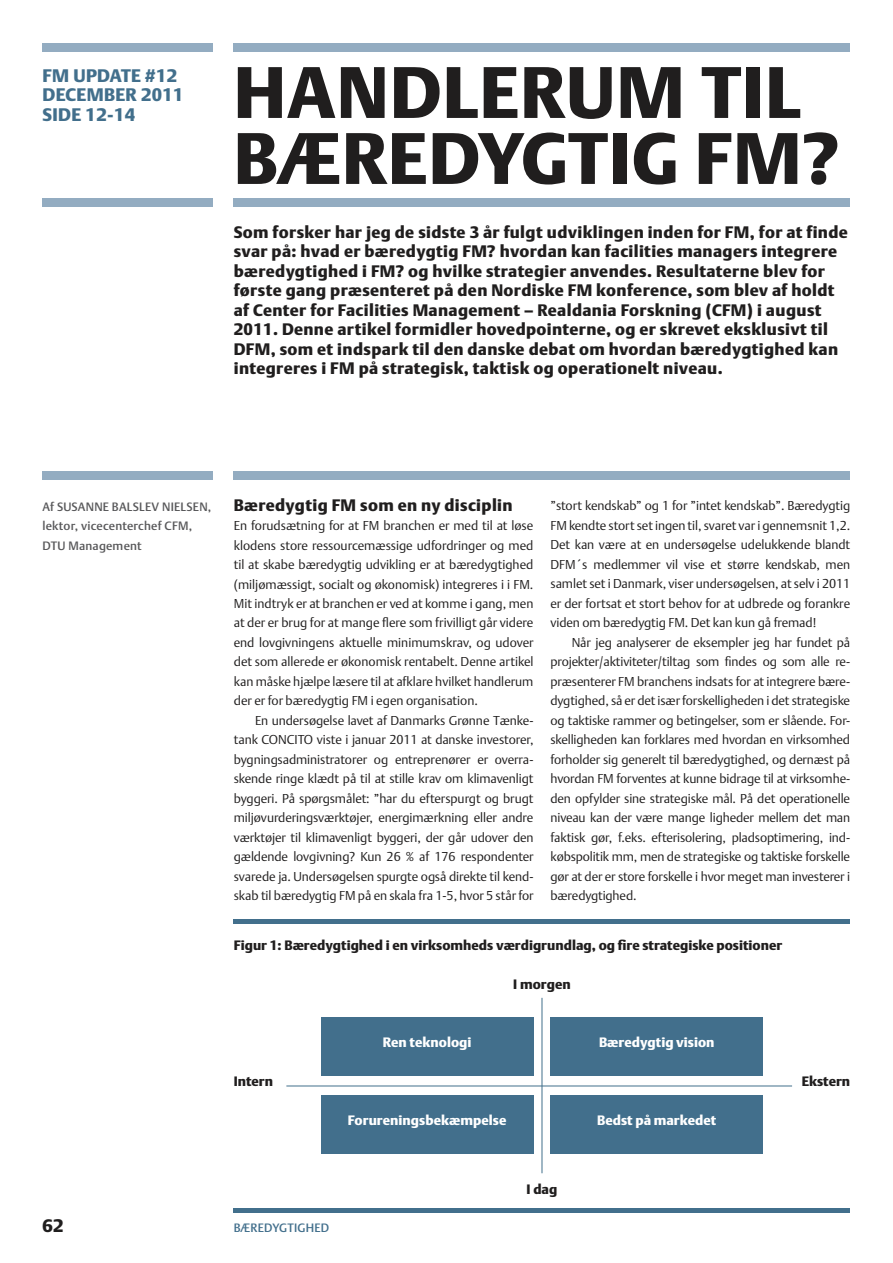
<style>
.page{position:relative;width:893px;height:1263px;background:#fff}
.page>*{position:absolute;margin:0;border:0;box-sizing:border-box;transform-origin:0 0}
.t1{font:72px/66px "DTL Argo T Black";letter-spacing:.02em;color:#201e1e}
.t2{font:18px/19.5px "DTL Argo T Black";letter-spacing:.02em;color:#426f8c}
.t3{font:18px "DTL Argo T Black";color:#201e1e}
.t4{font:16.5px/19.5px "DTL Argo T Black";letter-spacing:.02em;color:#201e1e}
.t5{font:13.5px "DTL Argo T Black";color:#201e1e}
.t6{font:13.5px "DTL Argo T Black";color:#fff}
.t7{font:12.75px/19.5px "DTL Argo T Light";letter-spacing:-.005em;color:#201e1e;text-align:justify}
.t8{font:12px/19.5px "DTL Argo T Medium";letter-spacing:.02em;color:#58585a}
.t9{font:12px "DTL Argo T Medium";letter-spacing:.02em;color:#426f8c}
</style>
<div class="page">
<div style="left:43px;top:43px;width:170px;height:8px;background:#93acc1"></div>
<div style="left:234px;top:43px;width:616px;height:8px;background:#93acc1"></div>
<div style="left:43px;top:199px;width:170px;height:8px;background:#93acc1"></div>
<div style="left:43px;top:472px;width:170px;height:8px;background:#93acc1"></div>
<div style="left:234px;top:199px;width:616px;height:8px;background:#93acc1"></div>
<div style="left:234px;top:472px;width:616px;height:8px;background:#93acc1"></div>
<div style="left:321px;top:1017px;width:212px;height:59px;background:#426f8c"></div>
<div style="left:321px;top:1095px;width:212px;height:59px;background:#426f8c"></div>
<div style="left:550px;top:1017px;width:213px;height:59px;background:#426f8c"></div>
<div style="left:550px;top:1095px;width:213px;height:59px;background:#426f8c"></div>
<hr style="left:542px;top:998px;width:1px;height:175px;background:#426f8c">
<hr style="left:286px;top:1086px;width:506px;height:1px;background:#426f8c">
<hr style="left:234px;top:920px;width:616px;height:4px;background:#426f8c">
<hr style="left:234px;top:1208px;width:616px;height:4px;background:#426f8c">
<h2 class="t2" style="left:43px;top:67px;width:142px">FM UPDATE #12<br>DECEMBER 2011<br>SIDE 12-14</h2>
<h1 class="t1" style="left:234px;top:65px;width:607px">HANDLERUM TIL<br>BÆREDYGTIG FM?</h1>
<p class="t4" style="left:234px;top:223px;width:616px">Som forsker har jeg de sidste 3 år fulgt udviklingen inden for FM, for at finde svar på: hvad er bæredygtig FM? hvordan kan facilities managers integrere bæredygtighed i FM? og hvilke strategier anvendes. Resultaterne blev for første gang præsenteret på den Nordiske FM konference, som blev af holdt af Center for Facilities Management – Realdania Forskning (CFM) i august 2011. Denne artikel formidler hovedpointerne, og er skrevet eksklusivt til DFM, som et indspark til den danske debat om hvordan bæredygtighed kan integreres i FM på strategisk, taktisk og operationelt niveau.</p>
<p class="t8" style="left:43px;top:498px;width:170px">Af SUSANNE BALSLEV NIELSEN, lektor, vicecenterchef CFM,<br>DTU Management</p>
<p class="t4" style="left:234px;top:496px;width:280px">Bæredygtig FM som en ny disciplin</p>
<p class="t7" style="left:234px;top:517px;width:301px">En forudsætning for at FM branchen er med til at løse klodens store ressourcemæssige udfordringer og med til at skabe bæredygtig udvikling er at bæredygtighed (miljømæssigt, socialt og økonomisk) integreres i i FM.<br>Mit indtryk er at branchen er ved at komme i gang, men at der er brug for at mange flere som frivilligt går videre end lovgivningens aktuelle minimumskrav, og udover det som allerede er økonomisk rentabelt. Denne artikel kan måske hjælpe læsere til at afklare hvilket handlerum der er for bæredygtig FM i egen organisation.</p>
<p class="t7" style="left:234px;top:712px;width:301px;text-indent:21px">En undersøgelse lavet af Danmarks Grønne Tænke&shy;tank CONCITO viste i januar 2011 at danske investorer, bygningsadministratorer og entreprenører er overra&shy;skende ringe klædt på til at stille krav om klimavenligt byggeri. På spørgsmålet: ”har du efterspurgt og brugt miljøvurderingsværktøjer, energimærkning eller andre værktøjer til klimavenligt byggeri, der går udover den gældende lovgivning? Kun 26 % af 176 respondenter svarede ja. Undersøgelsen spurgte også direkte til kend&shy;skab til bæredygtig FM på en skala fra 1-5, hvor 5 står for</p>
<p class="t7" style="left:550px;top:497px;width:301px">”stort kendskab” og 1 for ”intet kendskab”. Bæredygtig FM kendte stort set ingen til, svaret var i gennemsnit 1,2.<br>Det kan være at en undersøgelse udelukkende blandt DFM´s medlemmer vil vise et større kendskab, men samlet set i Danmark, viser undersøgelsen, at selv i 2011 er der fortsat et stort behov for at udbrede og forankre viden om bæredygtig FM. Det kan kun gå fremad!</p>
<p class="t7" style="left:550px;top:634px;width:301px;text-indent:21px">Når jeg analyserer de eksempler jeg har fundet på projekter/aktiviteter/tiltag som findes og som alle re&shy;præsenterer FM branchens indsats for at integrere bære&shy;dygtighed, så er det især forskelligheden i det strategiske og taktiske rammer og betingelser, som er slående. For&shy;skelligheden kan forklares med hvordan en virksomhed forholder sig generelt til bæredygtighed, og dernæst på hvordan FM forventes at kunne bidrage til at virksomhe&shy;den opfylder sine strategiske mål. På det operationelle niveau kan der være mange ligheder mellem det man faktisk gør, f.eks. efterisolering, pladsoptimering, ind&shy;købspolitik mm, men de strategiske og taktiske forskelle gør at der er store forskelle i hvor meget man investerer i bæredygtighed.</p>
<p class="t5" style="left:234px;top:939px;width:550px">Figur 1: Bæredygtighed i en virksomheds værdigrundlag, og fire strategiske positioner</p>
<p class="t6" style="left:383px;top:1037px;width:90px">Ren teknologi</p>
<p class="t5" style="left:513px;top:978px;width:59px">I morgen</p>
<p class="t6" style="left:599px;top:1037px;width:117px">Bæredygtig vision</p>
<p class="t5" style="left:234px;top:1076px;width:41px">Intern</p>
<p class="t5" style="left:802px;top:1076px;width:50px">Ekstern</p>
<p class="t6" style="left:348px;top:1115px;width:160px">Forureningsbekæmpelse</p>
<h2 class="t3" style="left:43px;top:1218px;width:23px">62</h2>
<p class="t9" style="left:234px;top:1222px;width:97px">BÆREDYGTIGHED</p>
<p class="t5" style="left:527px;top:1183px;width:32px">I dag</p>
<p class="t6" style="left:597px;top:1115px;width:121px">Bedst på markedet</p>
</div>
